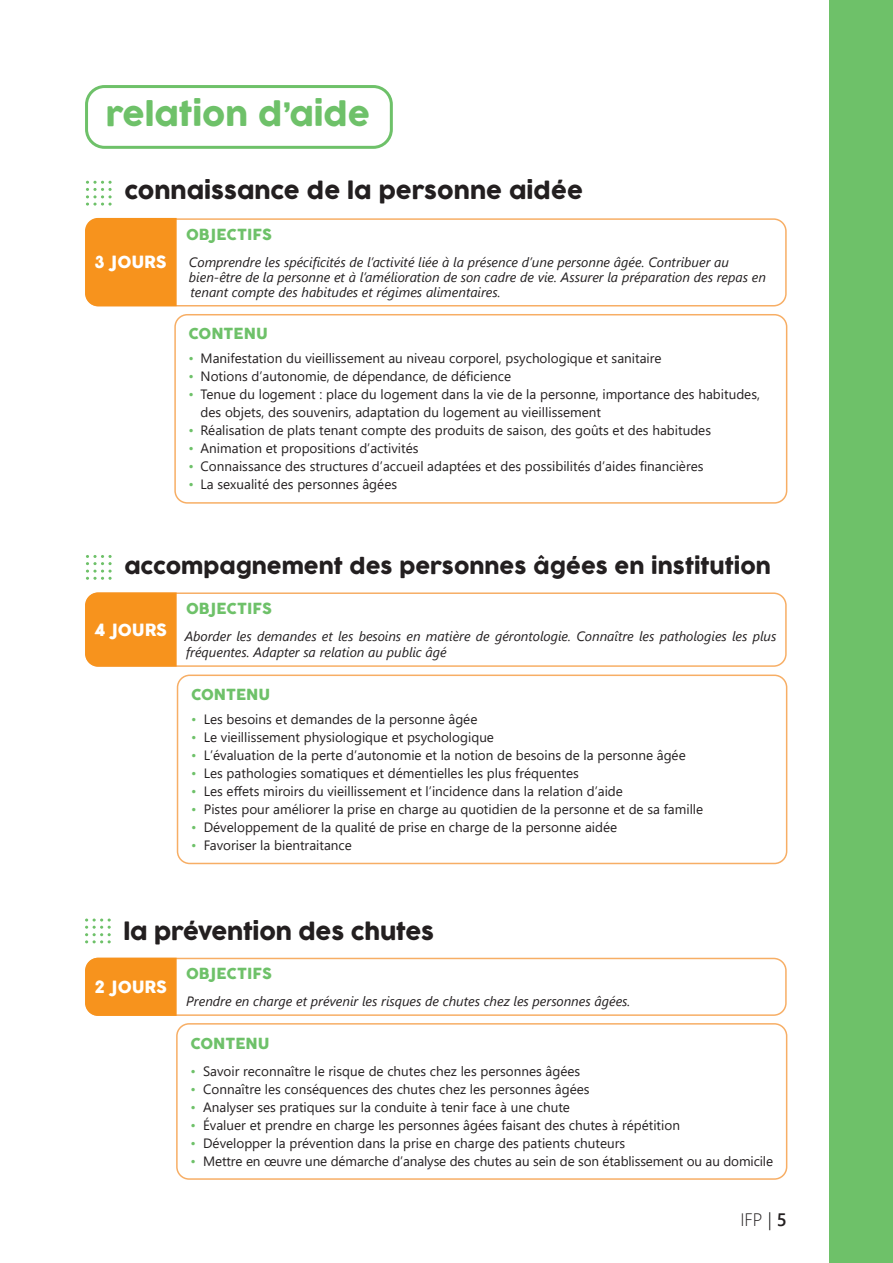
<style>
.page{position:relative;width:893px;height:1263px;background:#fff}
.page>*{position:absolute;margin:0;border:0;box-sizing:border-box;transform-origin:0 0}
.t1{font:31.5px "COCOGOOSE";color:#6ec169}
.t2{font:22.5px "COCOGOOSE";letter-spacing:-.01em;color:#231f20}
.t3{font:21px "COCOGOOSE";color:#231f20}
.t4{font:300 18px "Segoe UI";color:#231f20}
.t5{font:16.5px "COCOGOOSE";color:#fff}
.t6{font:15px "COCOGOOSE";color:#6ec169}
.t7{font:13.5px/18px "Segoe UI";color:#231f20}
.t8{font:italic 13.5px/15px "Segoe UI";color:#231f20}
.s1{color:#6ec169}
.s2{color:#000}
.s3{font-weight:600}
</style>
<div class="page">
<hr style="left:0;top:0;width:1px;height:129px;background:#6ec169">
<div style="left:85px;top:85px;width:308px;height:64px;border:3px solid #6ec169;border-radius:18px"></div>
<svg style="left:86px;top:181px;width:26px;height:25px"></svg>
<div style="left:85px;top:218px;width:702px;height:88px;border:2px solid #f7ae65;border-radius:12px"></div>
<div style="left:85px;top:217px;width:92px;height:90px;background:#f7931d"></div>
<div style="left:174px;top:314px;width:613px;height:190px;border:2px solid #f7ae65;border-radius:12px"></div>
<svg style="left:86px;top:555px;width:26px;height:25px"></svg>
<div style="left:177px;top:674px;width:610px;height:190px;border:2px solid #f7ae65;border-radius:12px"></div>
<div style="left:85px;top:592px;width:702px;height:75px;border:2px solid #f7ae65;border-radius:12px"></div>
<div style="left:85px;top:592px;width:92px;height:75px;background:#f7931d"></div>
<svg style="left:85px;top:918px;width:26px;height:25px"></svg>
<div style="left:176px;top:1023px;width:611px;height:157px;border:2px solid #f7ae65;border-radius:12px"></div>
<div style="left:85px;top:958px;width:702px;height:58px;border:2px solid #f7ae65;border-radius:12px"></div>
<div style="left:85px;top:957px;width:92px;height:59px;background:#f7931d"></div>
<div style="left:829px;top:0;width:64px;height:1263px;background:#6ec169"></div>
<h1 class="t1" style="left:106px;top:91px;width:266px">relation d’aide</h1>
<h2 class="t2" style="left:124px;top:174px;width:460px">connaissance de la personne aidée</h2>
<p class="t6" style="left:186px;top:223px;width:87px">OBJECTIFS</p>
<p class="t8" style="left:189px;top:252px;width:579px">Comprendre les spécificités de l’activité liée à la présence d’une personne âgée. Contribuer au bien-être de la personne et à l’amélioration de son cadre de vie. Assurer la préparation des repas en tenant compte des habitudes et régimes alimentaires.</p>
<p class="t5" style="left:95px;top:250px;width:73px">3 JOURS</p>
<p class="t6" style="left:189px;top:323px;width:81px">CONTENU</p>
<p class="t7" style="left:189px;top:348px;width:474px"><span class="s1">•</span> Manifestation du vieillissement au niveau corporel, psychologique et sanitaire</p>
<p class="t7" style="left:189px;top:366px;width:324px"><span class="s1">•</span> Notions d’autonomie, de dépendance, de déficience</p>
<p class="t7" style="left:201px;top:384px;width:561px;text-indent:-12px"><span class="s1">•</span> Tenue du logement : place du logement dans la vie de la personne, importance des habitudes, des objets, des souvenirs, adaptation du logement au vieillissement</p>
<p class="t7" style="left:189px;top:420px;width:524px"><span class="s1">•</span> Réalisation de plats tenant compte des produits de saison, des goûts et des habitudes</p>
<p class="t7" style="left:189px;top:438px;width:231px"><span class="s1">•</span> Animation et propositions d’activités</p>
<p class="t7" style="left:189px;top:456px;width:516px"><span class="s1">•</span> Connaissance des structures d’accueil adaptées et des possibilités d’aides financières</p>
<p class="t7" style="left:189px;top:474px;width:210px"><span class="s1">•</span> La sexualité des personnes âgées</p>
<h3 class="t3" style="left:124px;top:550px;width:648px">accompagnement des personnes âgées en institution</h3>
<p class="t5" style="left:94px;top:617px;width:74px">4 JOURS</p>
<p class="t6" style="left:186px;top:597px;width:87px">OBJECTIFS</p>
<p class="t8" style="left:185px;top:625px;width:593px;line-height:16.2px">Aborder les demandes et les besoins en matière de gérontologie. Connaître les pathologies les plus fréquentes. Adapter sa relation au public âgé</p>
<p class="t6" style="left:191px;top:683px;width:81px">CONTENU</p>
<p class="t7" style="left:191px;top:709px;width:288px"><span class="s1">•</span> Les besoins et demandes de la personne âgée</p>
<p class="t7" style="left:191px;top:727px;width:304px"><span class="s1">•</span> Le vieillissement physiologique et psychologique</p>
<p class="t7" style="left:191px;top:745px;width:496px"><span class="s1">•</span> L’évaluation de la perte d’autonomie et la notion de besoins de la personne âgée</p>
<p class="t7" style="left:191px;top:763px;width:389px"><span class="s1">•</span> Les pathologies somatiques et démentielles les plus fréquentes</p>
<p class="t7" style="left:191px;top:781px;width:433px"><span class="s1">•</span> Les effets miroirs du vieillissement et l’incidence dans la relation d’aide</p>
<p class="t7" style="left:191px;top:799px;width:514px"><span class="s1">•</span> Pistes pour améliorer la prise en charge au quotidien de la personne et de sa famille</p>
<p class="t7" style="left:191px;top:817px;width:428px"><span class="s1">•</span> Développement de la qualité de prise en charge de la personne aidée</p>
<p class="t7" style="left:191px;top:835px;width:162px"><span class="s1">•</span> Favoriser la bientraitance</p>
<h2 class="t2" style="left:123px;top:914px;width:312px">la prévention des chutes</h2>
<p class="t5" style="left:95px;top:974px;width:74px">2 JOURS</p>
<p class="t6" style="left:186px;top:962px;width:87px">OBJECTIFS</p>
<p class="t8" style="left:186px;top:991px;width:446px">Prendre en charge et prévenir les risques de chutes chez les personnes âgées.</p>
<p class="t6" style="left:190px;top:1032px;width:81px">CONTENU</p>
<p class="t7" style="left:190px;top:1060px;width:391px"><span class="s1">•</span> Savoir reconnaître le risque de chutes chez les personnes âgées</p>
<p class="t7" style="left:190px;top:1078px;width:401px"><span class="s1">•</span> Connaître les conséquences des chutes chez les personnes âgées</p>
<p class="t7" style="left:190px;top:1096px;width:381px"><span class="s1">•</span> Analyser ses pratiques sur la conduite à tenir face à une chute</p>
<p class="t7" style="left:190px;top:1114px;width:491px"><span class="s1">•</span> Évaluer et prendre en charge les personnes âgées faisant des chutes à répétition</p>
<p class="t7" style="left:190px;top:1132px;width:436px"><span class="s1">•</span> Développer la prévention dans la prise en charge des patients chuteurs</p>
<p class="t7" style="left:190px;top:1150px;width:584px"><span class="s1">•</span> Mettre en œuvre une démarche d’analyse des chutes au sein de son établissement ou au domicile</p>
<h3 class="t4" style="left:740px;top:1203px;width:48px">IFP <span class="s2">|</span> <span class="s3">5</span></h3>
</div>
